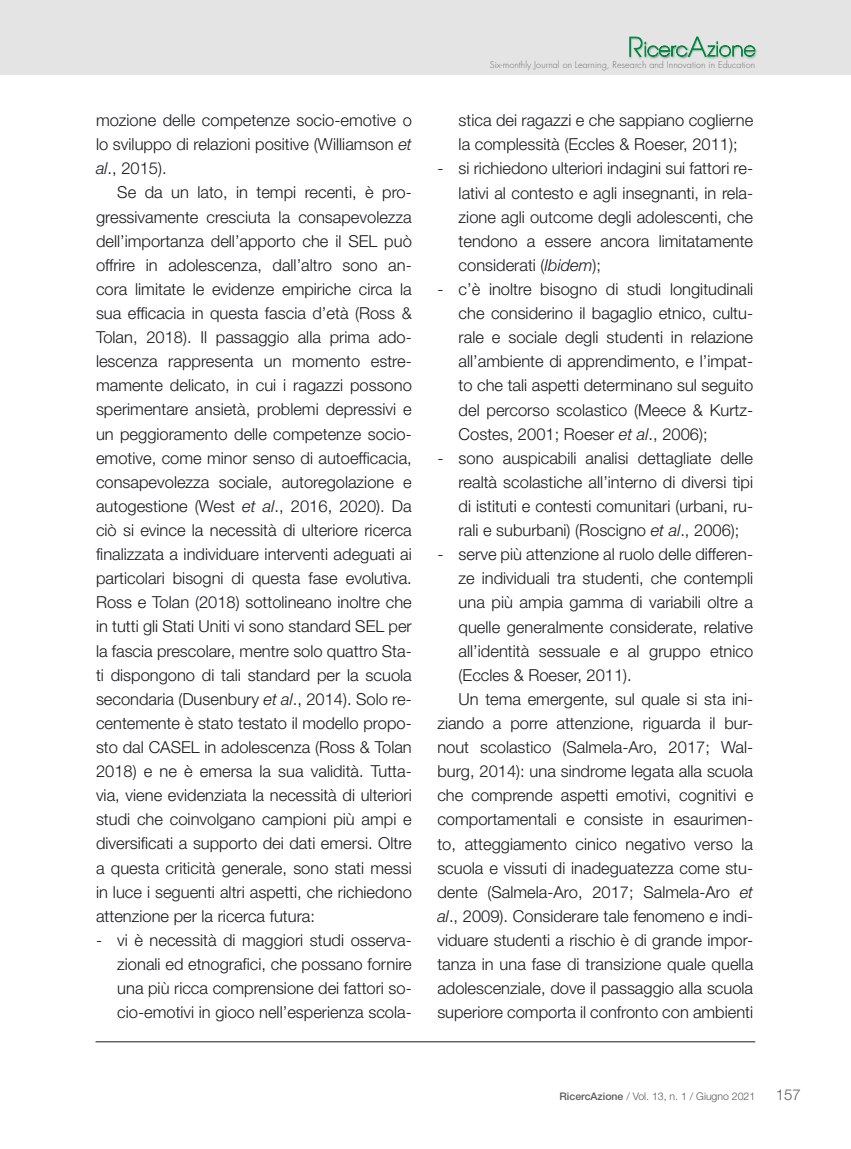
<style>
.page{position:relative;width:851px;height:1149px;background:#fff}
.page>*{position:absolute;margin:0;border:0;box-sizing:border-box;transform-origin:0 0}
.t1{font:300 16.5px/24.2px "Helvetica Neue LT";color:#1a181c;text-align:justify}
.t2{font:300 15px "Helvetica Neue CE";color:#595a5b}
.t3{font:300 10.5px "Helvetica Neue CE";color:#595a5b}
.t4{font:300 9px "Futura";letter-spacing:.01em;color:#707173}
.s1{font-style:italic}
.s2{font-weight:500}
</style>
<div class="page">
<hr style="left:95px;top:1041px;width:660px;height:1px;background:#1a181c">
<div style="left:21px;top:0;width:829px;height:74px;background:#e4e4e5"></div>
<div style="left:0;top:0;width:21px;height:74px;background:#e4e4e5"></div>
<div style="left:627px;top:36px;width:18px;height:24px;background:#1a181c;opacity:.3"></div>
<div style="left:642px;top:41px;width:48px;height:18px;background:#1a181c;opacity:.5"></div>
<div style="left:685px;top:34px;width:20px;height:24px;background:#e4e4e5"></div>
<div style="left:686px;top:36px;width:23px;height:23px;background:#1a181c;opacity:.3"></div>
<div style="left:705px;top:40px;width:52px;height:20px;background:#1a181c;opacity:.3"></div>
<svg style="left:629px;top:37px;width:126px;height:20px"></svg>
<p class="t1" style="left:96px;top:108px;width:317px">mozione delle competenze socio-emotive o lo sviluppo di relazioni positive (Williamson <span class="s1">et al</span>., 2015).</p>
<p class="t1" style="left:96px;top:180px;width:317px;text-indent:21px">Se da un lato, in tempi recenti, è pro&shy;gressivamente cresciuta la consapevolezza dell’importanza dell’apporto che il SEL può offrire in adolescenza, dall’altro sono an&shy;cora limitate le evidenze empiriche circa la sua efficacia in questa fascia d’età (Ross &amp; Tolan, 2018). Il passaggio alla prima ado&shy;lescenza rappresenta un momento estre&shy;mamente delicato, in cui i ragazzi possono sperimentare ansietà, problemi depressivi e un peggioramento delle competenze socio&shy;emotive, come minor senso di autoefficacia, consapevolezza sociale, autoregolazione e autogestione (West <span class="s1">et al</span>., 2016, 2020). Da ciò si evince la necessità di ulteriore ricerca finalizzata a individuare interventi adeguati ai particolari bisogni di questa fase evolutiva.<br>Ross e Tolan (2018) sottolineano inoltre che in tutti gli Stati Uniti vi sono standard SEL per la fascia prescolare, mentre solo quattro Sta&shy;ti dispongono di tali standard per la scuola secondaria (Dusenbury <span class="s1">et al</span>., 2014). Solo re&shy;centemente è stato testato il modello propo&shy;sto dal CASEL in adolescenza (Ross &amp; Tolan 2018) e ne è emersa la sua validità. Tutta&shy;via, viene evidenziata la necessità di ulteriori studi che coinvolgano campioni più ampi e diversificati a supporto dei dati emersi. Oltre a questa criticità generale, sono stati messi in luce i seguenti altri aspetti, che richiedono attenzione per la ricerca futura:</p>
<p class="t1" style="left:117px;top:927px;width:296px;text-indent:-21px">- vi è necessità di maggiori studi osserva&shy;zionali ed etnografici, che possano fornire una più ricca comprensione dei fattori so&shy;cio-emotivi in gioco nell’esperienza scola-</p>
<p class="t4" style="left:489px;top:60px;width:267px">Six-monthly Journal on Learning, Research and Innovation in Education</p>
<p class="t1" style="left:458px;top:108px;width:296px">stica dei ragazzi e che sappiano coglierne la complessità (Eccles &amp; Roeser, 2011);</p>
<p class="t1" style="left:458px;top:156px;width:296px;text-indent:-21px">- si richiedono ulteriori indagini sui fattori re&shy;lativi al contesto e agli insegnanti, in rela&shy;zione agli outcome degli adolescenti, che tendono a essere ancora limitatamente considerati (<span class="s1">Ibidem</span>);</p>
<p class="t1" style="left:458px;top:276px;width:296px;text-indent:-21px">- c’è inoltre bisogno di studi longitudinali che considerino il bagaglio etnico, cultu&shy;rale e sociale degli studenti in relazione all’ambiente di apprendimento, e l’impat&shy;to che tali aspetti determinano sul seguito del percorso scolastico (Meece &amp; Kurtz-Costes, 2001; Roeser <span class="s1">et al</span>., 2006);</p>
<p class="t1" style="left:458px;top:445px;width:296px;text-indent:-21px">- sono auspicabili analisi dettagliate delle realtà scolastiche all’interno di diversi tipi di istituti e contesti comunitari (urbani, ru&shy;rali e suburbani) (Roscigno <span class="s1">et al</span>., 2006);</p>
<p class="t1" style="left:437px;top:541px;width:317px">- serve più attenzione al ruolo delle differen-</p>
<p class="t1" style="left:458px;top:566px;width:296px">ze individuali tra studenti, che contempli</p>
<p class="t1" style="left:458px;top:590px;width:296px">una più ampia gamma di variabili oltre a</p>
<p class="t1" style="left:458px;top:614px;width:296px">quelle generalmente considerate, relative</p>
<p class="t1" style="left:458px;top:638px;width:296px">all’identità sessuale e al gruppo etnico</p>
<p class="t1" style="left:458px;top:662px;width:175px">(Eccles &amp; Roeser, 2011).</p>
<p class="t1" style="left:458px;top:686px;width:296px">Un tema emergente, sul quale si sta ini-</p>
<p class="t1" style="left:437px;top:710px;width:317px">ziando a porre attenzione, riguarda il bur-</p>
<p class="t1" style="left:437px;top:734px;width:317px">nout scolastico (Salmela-Aro, 2017; Wal-</p>
<p class="t1" style="left:437px;top:758px;width:317px">burg, 2014): una sindrome legata alla scuola</p>
<p class="t1" style="left:437px;top:782px;width:317px">che comprende aspetti emotivi, cognitivi e</p>
<p class="t1" style="left:437px;top:806px;width:317px">comportamentali e consiste in esaurimen-</p>
<p class="t1" style="left:437px;top:831px;width:317px">to, atteggiamento cinico negativo verso la</p>
<p class="t1" style="left:437px;top:855px;width:317px">scuola e vissuti di inadeguatezza come stu-</p>
<p class="t1" style="left:437px;top:879px;width:317px">dente (Salmela-Aro, 2017; Salmela-Aro <span class="s1">et</span></p>
<p class="t1" style="left:437px;top:903px;width:317px"><span class="s1">al</span>., 2009). Considerare tale fenomeno e indi-</p>
<p class="t1" style="left:437px;top:927px;width:317px">viduare studenti a rischio è di grande impor-</p>
<p class="t1" style="left:437px;top:951px;width:317px">tanza in una fase di transizione quale quella</p>
<p class="t1" style="left:437px;top:975px;width:317px">adolescenziale, dove il passaggio alla scuola</p>
<p class="t1" style="left:437px;top:999px;width:317px">superiore comporta il confronto con ambienti</p>
<p class="t3" style="left:559px;top:1089px;width:197px"><span class="s2">RicercAzione</span> / Vol. 13, n. 1 / Giugno 2021</p>
<p class="t2" style="left:775px;top:1085px;width:27px">157</p>
</div>
